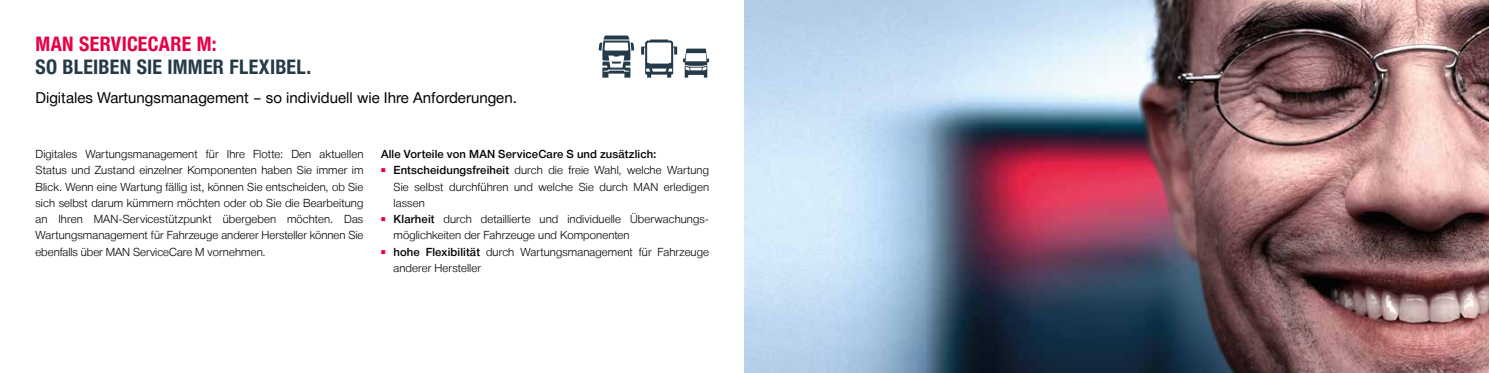
<style>
.page{position:relative;width:1489px;height:373px;background:#fff}
.page>*{position:absolute;margin:0;border:0;box-sizing:border-box;transform-origin:0 0}
.t1{font:700 20px "Man Global Condensed";letter-spacing:.01em;color:#253a49}
.t2{font:700 20px "Man Global Condensed";letter-spacing:.01em;color:#e50046}
.t3{font:15px "Man Global";color:#000}
.t4{font:300 11.25px/16.2px "Man Global";letter-spacing:.01em;color:#000;text-align:justify}
.t5{font:500 11.25px "Man Global";letter-spacing:.01em;color:#000}
.s1{font-weight:500}
</style>
<div class="page">
<img style="left:744px;top:0;width:744px;height:372px">
<svg style="left:683px;top:48px;width:26px;height:29px"></svg>
<svg style="left:598px;top:35px;width:36px;height:42px"></svg>
<svg style="left:641px;top:39px;width:36px;height:38px"></svg>
<h1 class="t2" style="left:35px;top:32px;width:183px">MAN SERVICECARE M:</h1>
<h1 class="t1" style="left:35px;top:55px;width:277px">SO BLEIBEN SIE IMMER FLEXIBEL.</h1>
<h2 class="t3" style="left:35px;top:89px;width:483px">Digitales Wartungsmanagement – so individuell wie Ihre Anforderungen.</h2>
<p class="t4" style="left:35px;top:146px;width:329px">Digitales Wartungsmanagement für Ihre Flotte: Den aktuellen Status und Zustand einzelner Komponenten haben Sie immer im Blick. Wenn eine Wartung fällig ist, können Sie entscheiden, ob Sie sich selbst darum kümmern möchten oder ob Sie die Bearbeitung an Ihren MAN-Servicestützpunkt übergeben möchten. Das Wartungsmanagement für Fahrzeuge anderer Hersteller können Sie ebenfalls über MAN ServiceCare M vornehmen.</p>
<p class="t5" style="left:381px;top:147px;width:277px">Alle Vorteile von MAN ServiceCare S und zusätzlich:</p>
<p class="t4" style="left:381px;top:162px;width:329px"><sup>◾</sup> <span class="s1">Entscheidungsfreiheit</span> durch die freie Wahl, welche Wartung</p>
<p class="t4" style="left:393px;top:178px;width:317px">Sie selbst durchführen und welche Sie durch MAN erledigen</p>
<p class="t4" style="left:393px;top:194px;width:33px">lassen</p>
<p class="t4" style="left:381px;top:211px;width:329px"><sup>◾</sup> <span class="s1">Klarheit</span> durch detaillierte und individuelle Überwachungs-</p>
<p class="t4" style="left:393px;top:227px;width:238px">möglichkeiten der Fahrzeuge und Komponenten</p>
<p class="t4" style="left:381px;top:243px;width:329px"><sup>◾</sup> <span class="s1">hohe Flexibilität</span> durch Wartungsmanagement für Fahrzeuge</p>
<p class="t4" style="left:393px;top:259px;width:89px">anderer Hersteller</p>
</div>
